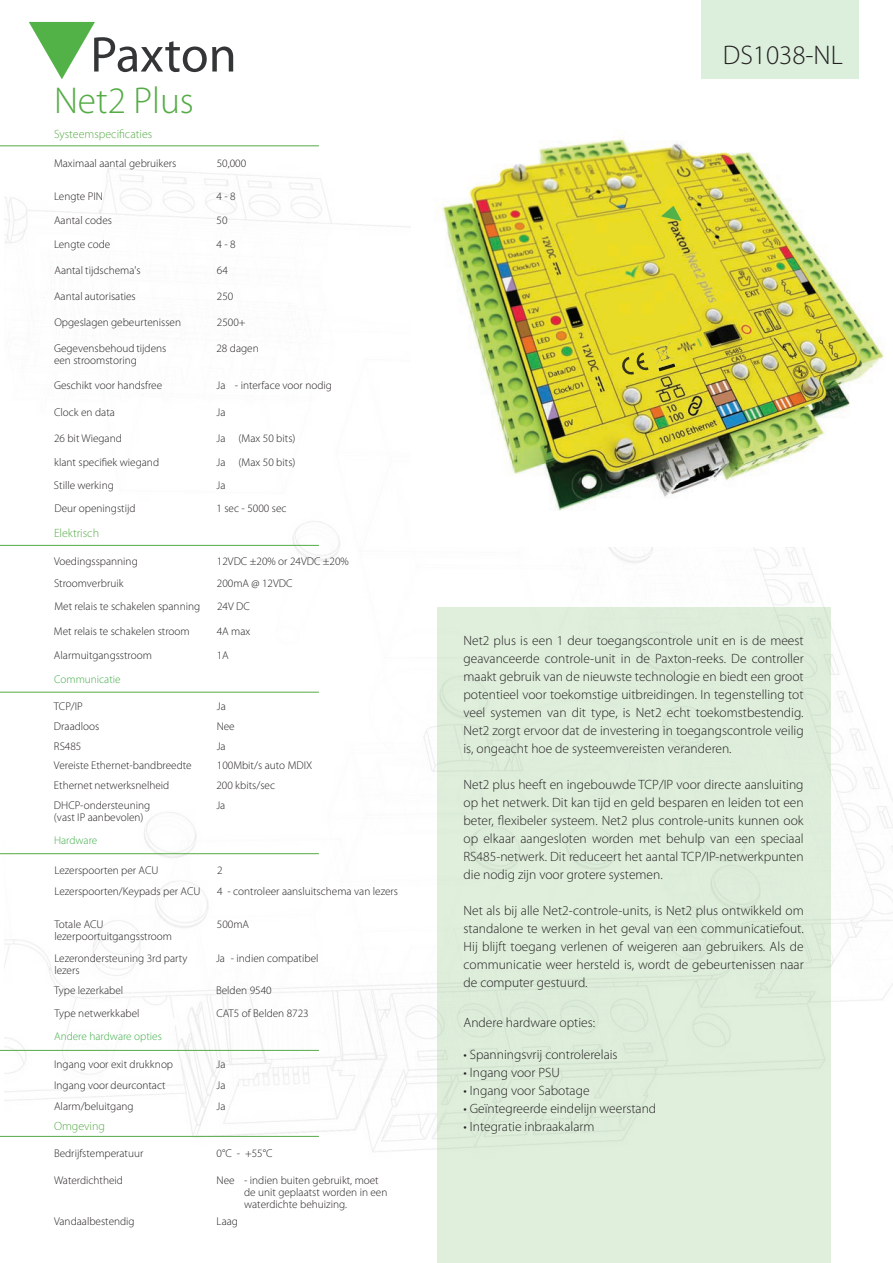
<style>
.page{position:relative;width:893px;height:1263px;background:#fff}
.page>*{position:absolute;margin:0;border:0;box-sizing:border-box;transform-origin:0 0}
.t1{font:300 37.5px "Myriad Pro";color:#55ab46}
.AN_Title{font:300 27px "Myriad Pro";color:#231f20}
.Body_text{font:300 13.5px/18px "Myriad Pro";color:#231f20;text-align:justify}
.DS_Specs_text{font:300 13.5px "Myriad Pro";color:#231f20}
.DS_Sub-title{font:300 12px "Myriad Pro";color:#55ab46}
.DS_Specs_text-2{font:300 11.25px/12px "Myriad Pro";color:#231f20}
.Specs_body_text{font:300 11.25px/12px "Myriad Pro";color:#231f20}
.DS_Specs_text-3{font:300 11.25px "Myriad Pro";color:#40ae49}
</style>
<div class="page">
<img style="left:4px;top:145px;width:889px;height:1007px">
<img style="left:412px;top:138px;width:481px;height:408px">
<svg style="left:29px;top:22px;width:204px;height:57px"></svg>
<svg style="left:661px;top:206px;width:21px;height:15px"></svg>
<svg style="left:622px;top:352px;width:26px;height:23px"></svg>
<img style="left:651px;top:342px;width:27px;height:30px">
<div style="left:702px;top:0;width:157px;height:79px;background:#dbefdc"></div>
<div style="left:437px;top:607px;width:394px;height:656px;background:#deeedb"></div>
<hr style="left:0;top:146px;width:319px;height:1px;background:#55ab46">
<hr style="left:0;top:545px;width:319px;height:1px;background:#55ab46">
<hr style="left:0;top:1136px;width:319px;height:1px;background:#55ab46">
<hr style="left:0;top:853px;width:319px;height:1px;background:#55ab46">
<hr style="left:0;top:692px;width:319px;height:1px;background:#55ab46">
<hr style="left:0;top:1050px;width:319px;height:1px;background:#55ab46">
<p class="t1" style="left:54px;top:78px;width:141px">Net2 Plus</p>
<p class="DS_Sub-title" style="left:54px;top:126px;width:100px">Systeemspecificaties</p>
<p class="DS_Specs_text-2" style="left:54px;top:157px;width:124px">Maximaal aantal gebruikers</p>
<p class="DS_Specs_text-2" style="left:217px;top:157px;width:31px">50,000</p>
<p class="DS_Specs_text-2" style="left:54px;top:191px;width:50px">Lengte PIN</p>
<p class="DS_Specs_text-2" style="left:54px;top:215px;width:59px">Aantal codes</p>
<p class="DS_Specs_text-2" style="left:54px;top:239px;width:58px">Lengte code</p>
<p class="DS_Specs_text-2" style="left:217px;top:191px;width:21px">4 - 8</p>
<p class="DS_Specs_text-2" style="left:217px;top:215px;width:12px">50</p>
<p class="DS_Specs_text-2" style="left:217px;top:239px;width:21px">4 - 8</p>
<p class="DS_Specs_text-2" style="left:54px;top:264px;width:88px">Aantal tijdschema's</p>
<p class="DS_Specs_text-2" style="left:217px;top:264px;width:12px">64</p>
<p class="DS_Specs_text-2" style="left:54px;top:290px;width:83px">Aantal autorisaties</p>
<p class="DS_Specs_text-2" style="left:54px;top:316px;width:128px">Opgeslagen gebeurtenissen</p>
<p class="DS_Specs_text-2" style="left:217px;top:290px;width:18px">250</p>
<p class="DS_Specs_text-2" style="left:217px;top:316px;width:30px">2500+</p>
<p class="DS_Specs_text-2" style="left:54px;top:342px;width:114px">Gegevensbehoud tijdens een stroomstoring</p>
<p class="DS_Specs_text-2" style="left:216px;top:342px;width:44px">28 dagen</p>
<p class="DS_Specs_text-2" style="left:54px;top:379px;width:110px">Geschikt voor handsfree</p>
<p class="DS_Specs_text-2" style="left:216px;top:379px;width:11px">Ja</p>
<p class="DS_Specs_text-2" style="left:54px;top:406px;width:62px">Clock en data</p>
<p class="DS_Specs_text-2" style="left:216px;top:406px;width:11px">Ja</p>
<p class="DS_Specs_text-2" style="left:54px;top:432px;width:69px">26 bit Wiegand</p>
<p class="DS_Specs_text-2" style="left:54px;top:456px;width:107px">klant specifiek wiegand</p>
<p class="DS_Specs_text-2" style="left:216px;top:432px;width:11px">Ja</p>
<p class="DS_Specs_text-2" style="left:216px;top:456px;width:11px">Ja</p>
<p class="DS_Specs_text-2" style="left:54px;top:479px;width:61px">Stille werking</p>
<p class="DS_Specs_text-2" style="left:216px;top:479px;width:11px">Ja</p>
<p class="DS_Specs_text-2" style="left:235px;top:379px;width:99px">- interface voor nodig</p>
<p class="DS_Specs_text-2" style="left:239px;top:432px;width:58px">(Max 50 bits)</p>
<p class="DS_Specs_text-2" style="left:239px;top:456px;width:58px">(Max 50 bits)</p>
<p class="DS_Specs_text-2" style="left:54px;top:502px;width:83px">Deur openingstijd</p>
<p class="DS_Specs_text-2" style="left:216px;top:502px;width:71px">1 sec - 5000 sec</p>
<p class="DS_Sub-title" style="left:54px;top:526px;width:47px">Elektrisch</p>
<p class="DS_Specs_text-2" style="left:54px;top:555px;width:85px">Voedingsspanning</p>
<p class="DS_Specs_text-2" style="left:54px;top:577px;width:71px">Stroomverbruik</p>
<p class="DS_Specs_text-2" style="left:54px;top:600px;width:147px">Met relais te schakelen spanning</p>
<p class="DS_Specs_text-2" style="left:54px;top:625px;width:137px">Met relais te schakelen stroom</p>
<p class="DS_Specs_text-2" style="left:54px;top:649px;width:100px">Alarmuitgangsstroom</p>
<p class="DS_Specs_text-3" style="left:54px;top:672px;width:68px">Communicatie</p>
<p class="DS_Specs_text-2" style="left:54px;top:700px;width:30px">TCP/IP</p>
<p class="DS_Specs_text-2" style="left:54px;top:720px;width:47px">Draadloos</p>
<p class="DS_Specs_text-2" style="left:54px;top:740px;width:29px">RS485</p>
<p class="DS_Specs_text-2" style="left:54px;top:759px;width:139px">Vereiste Ethernet-bandbreedte</p>
<p class="DS_Specs_text-2" style="left:54px;top:779px;width:117px">Ethernet netwerksnelheid</p>
<p class="DS_Specs_text-2" style="left:54px;top:799px;width:98px">DHCP-ondersteuning (vast IP aanbevolen)</p>
<p class="DS_Specs_text-3" style="left:54px;top:834px;width:45px">Hardware</p>
<p class="DS_Specs_text-2" style="left:217px;top:555px;width:133px">12VDC ±20% or 24VDC ±20%</p>
<p class="DS_Specs_text-2" style="left:217px;top:577px;width:77px">200mA @ 12VDC</p>
<p class="DS_Specs_text-2" style="left:217px;top:600px;width:34px">24V DC</p>
<p class="DS_Specs_text-2" style="left:217px;top:625px;width:35px">4A max</p>
<p class="DS_Specs_text-2" style="left:217px;top:649px;width:14px">1A</p>
<p class="DS_Specs_text-2" style="left:217px;top:700px;width:11px">Ja</p>
<p class="DS_Specs_text-2" style="left:217px;top:720px;width:20px">Nee</p>
<p class="DS_Specs_text-2" style="left:217px;top:740px;width:11px">Ja</p>
<p class="DS_Specs_text-2" style="left:217px;top:759px;width:97px">100Mbit/s auto MDIX</p>
<p class="DS_Specs_text-2" style="left:216px;top:779px;width:60px">200 kbits/sec</p>
<p class="DS_Specs_text-2" style="left:216px;top:799px;width:11px">Ja</p>
<p class="Specs_body_text" style="left:54px;top:864px;width:105px">Lezerspoorten per ACU</p>
<p class="Specs_body_text" style="left:54px;top:885px;width:148px">Lezerspoorten/Keypads per ACU</p>
<p class="Specs_body_text" style="left:54px;top:918px;width:119px">Totale ACU lezerpoortuitgangsstroom</p>
<p class="Specs_body_text" style="left:54px;top:952px;width:135px">Lezerondersteuning 3rd party lezers</p>
<p class="DS_Specs_text-2" style="left:54px;top:1007px;width:87px">Type netwerkkabel</p>
<p class="DS_Specs_text-2" style="left:216px;top:1007px;width:94px">CAT5 of Belden 8723</p>
<p class="DS_Specs_text-3" style="left:54px;top:1029px;width:109px">Andere hardware opties</p>
<p class="Specs_body_text" style="left:54px;top:1058px;width:121px">Ingang voor exit drukknop</p>
<p class="Specs_body_text" style="left:54px;top:1079px;width:113px">Ingang voor deurcontact</p>
<p class="Specs_body_text" style="left:54px;top:1100px;width:81px">Alarm/beluitgang</p>
<p class="DS_Specs_text-2" style="left:217px;top:864px;width:7px">2</p>
<p class="DS_Specs_text-2" style="left:217px;top:885px;width:182px">4 - controleer aansluitschema van lezers</p>
<p class="DS_Specs_text-2" style="left:217px;top:918px;width:34px">500mA</p>
<p class="DS_Specs_text-2" style="left:216px;top:952px;width:11px">Ja</p>
<p class="DS_Specs_text-2" style="left:231px;top:952px;width:89px">- indien compatibel</p>
<p class="DS_Specs_text-2" style="left:54px;top:984px;width:71px">Type lezerkabel</p>
<p class="DS_Specs_text-2" style="left:216px;top:984px;width:57px">Belden 9540</p>
<p class="DS_Specs_text-2" style="left:217px;top:1058px;width:11px">Ja</p>
<p class="DS_Specs_text-2" style="left:217px;top:1079px;width:11px">Ja</p>
<p class="DS_Specs_text-2" style="left:217px;top:1100px;width:11px">Ja</p>
<p class="DS_Sub-title" style="left:54px;top:1119px;width:53px">Omgeving</p>
<p class="DS_Specs_text-2" style="left:54px;top:1147px;width:91px">Bedrijfstemperatuur</p>
<p class="DS_Specs_text-2" style="left:54px;top:1174px;width:71px">Waterdichtheid</p>
<p class="DS_Specs_text-2" style="left:54px;top:1215px;width:82px">Vandaalbestendig</p>
<p class="Specs_body_text" style="left:217px;top:1147px;width:57px">0°C - +55°C</p>
<p class="DS_Specs_text-2" style="left:244px;top:1174px;width:145px">- indien buiten gebruikt, moet de unit geplaatst worden in een waterdichte behuizing.</p>
<p class="DS_Specs_text-2" style="left:217px;top:1174px;width:20px">Nee</p>
<p class="DS_Specs_text-2" style="left:217px;top:1215px;width:23px">Laag</p>
<p class="AN_Title" style="left:723px;top:39px;width:122px">DS1038-NL</p>
<p class="Body_text" style="left:463px;top:631px;width:342px">Net2 plus is een 1 deur toegangscontrole unit en is de meest geavanceerde controle-unit in de Paxton-reeks. De controller maakt gebruik van de nieuwste technologie en biedt een groot potentieel voor toekomstige uitbreidingen. In tegenstelling tot veel systemen van dit type, is Net2 echt toekomstbestendig.<br>Net2 zorgt ervoor dat de investering in toegangscontrole veilig is, ongeacht hoe de systeemvereisten veranderen.</p>
<p class="Body_text" style="left:463px;top:775px;width:342px">Net2 plus heeft en ingebouwde TCP/IP voor directe aansluiting op het netwerk. Dit kan tijd en geld besparen en leiden tot een beter, flexibeler systeem. Net2 plus controle-units kunnen ook op elkaar aangesloten worden met behulp van een speciaal RS485-netwerk. Dit reduceert het aantal TCP/IP-netwerkpunten die nodig zijn voor grotere systemen.</p>
<p class="Body_text" style="left:463px;top:901px;width:342px">Net als bij alle Net2-controle-units, is Net2 plus ontwikkeld om standalone te werken in het geval van een communicatiefout.<br>Hij blijft toegang verlenen of weigeren aan gebruikers. Als de communicatie weer hersteld is, wordt de gebeurtenissen naar de computer gestuurd.</p>
<p class="DS_Specs_text" style="left:463px;top:1014px;width:133px">Andere hardware opties:</p>
<p class="Body_text" style="left:463px;top:1045px;width:156px">• Spanningsvrij controlerelais</p>
<p class="Body_text" style="left:463px;top:1063px;width:98px">• Ingang voor PSU</p>
<p class="Body_text" style="left:463px;top:1081px;width:128px">• Ingang voor Sabotage</p>
<p class="Body_text" style="left:463px;top:1099px;width:194px">• Geïntegreerde eindelijn weerstand</p>
<p class="Body_text" style="left:463px;top:1117px;width:133px">• Integratie inbraakalarm</p>
</div>
